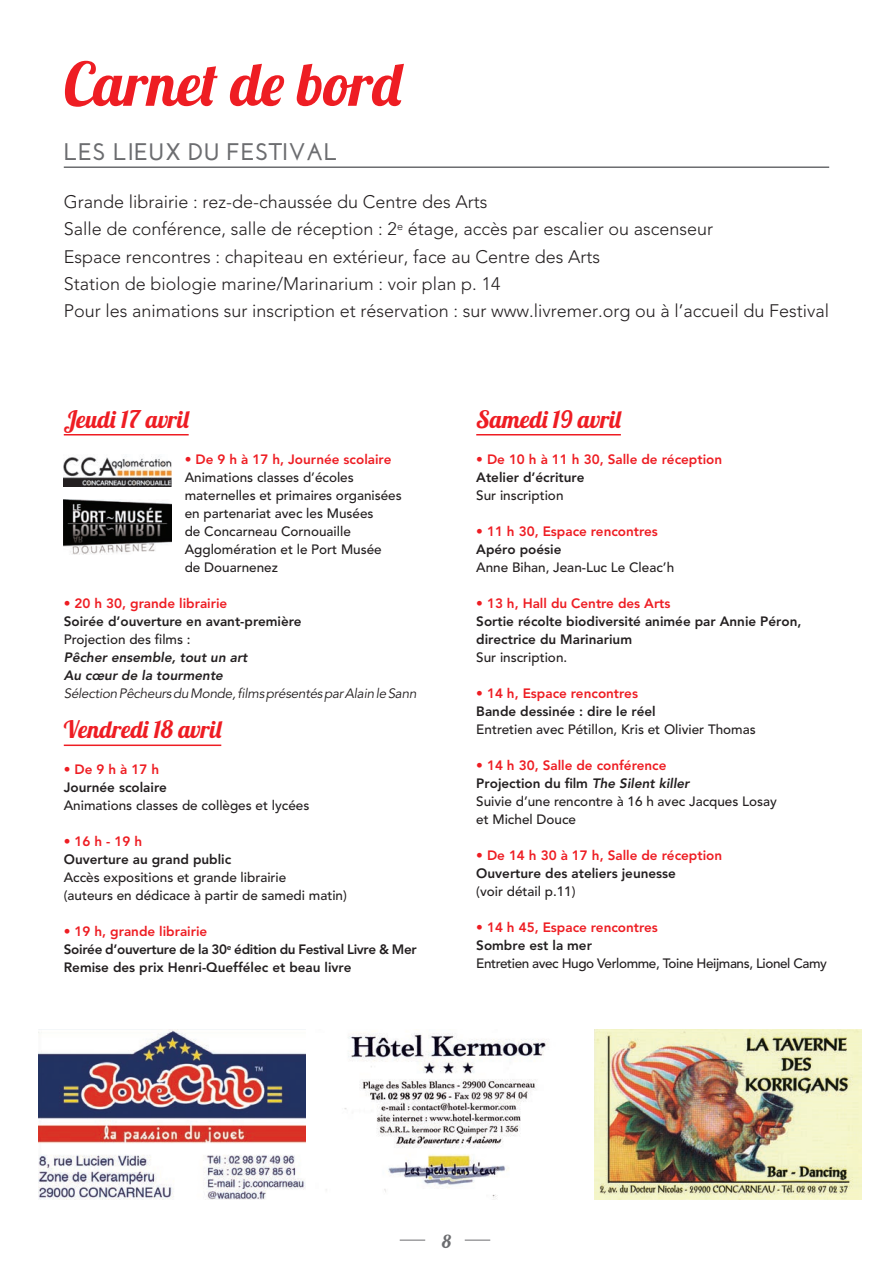
<style>
.page{position:relative;width:893px;height:1263px;background:#fff}
.page>*{position:absolute;margin:0;border:0;box-sizing:border-box;transform-origin:0 0}
.t1{font:60px "Lobster 1.4";color:#ee1d23}
.t2{font:24px "Lobster 1.4";color:#ee1d23}
.t3{font:700 24px "Josefin Sans";color:#6c6d70}
.t4{font:300 18px/27px "Avenir";color:#231f20}
.t5{font:18px "Lobster 1.4";color:#6c6d70}
.t6{font:13.5px/18px "Avenir Mediu 1";color:#231f20}
.t7{font:13.5px/18px "Avenir Heav 1";color:#231f20}
.t8{font:800 13.5px "Avenir";color:#ee1d23}
.t9{font:13.5px/18px "Avenir Heav 1";letter-spacing:-.025em;color:#231f20}
.t10{font:italic 13.5px "Avenir";letter-spacing:-.02em;color:#231f20}
.t11{font:13.5px "Avenir Mediu 1";letter-spacing:-.03em;color:#231f20}
.t12{font:italic 800 13.5px/18px "Avenir";color:#231f20}
.s1{font-family:"Avenir";font-weight:800;font-style:italic}
</style>
<div class="page">
<hr style="left:64px;top:434px;width:125px;height:1px;background:#ee1d23">
<hr style="left:64px;top:744px;width:157px;height:2px;background:#ee1d23">
<hr style="left:476px;top:434px;width:145px;height:1px;background:#ee1d23">
<hr style="left:64px;top:166px;width:765px;height:2px;background:#6c6d70">
<img style="left:38px;top:1029px;width:268px;height:170px">
<img style="left:326px;top:1033px;width:222px;height:165px">
<img style="left:594px;top:1029px;width:268px;height:170px">
<svg style="left:400px;top:1240px;width:25px;height:1px"></svg>
<svg style="left:465px;top:1240px;width:25px;height:1px"></svg>
<svg style="left:64px;top:486px;width:108px;height:1px"></svg>
<img style="left:64px;top:456px;width:108px;height:30px">
<img style="left:64px;top:499px;width:108px;height:55px">
<h1 class="t1" style="left:64px;top:46px;width:342px">Carnet de bord</h1>
<h2 class="t3" style="left:64px;top:138px;width:276px">LES LIEUX DU FESTIVAL</h2>
<p class="t4" style="left:64px;top:189px;width:767px">Grande librairie : rez-de-chaussée du Centre des Arts<br>Salle de conférence, salle de réception : 2<sup>e</sup> étage, accès par escalier ou ascenseur<br>Espace rencontres : chapiteau en extérieur, face au Centre des Arts<br>Station de biologie marine/Marinarium : voir plan p. 14<br>Pour les animations sur inscription et réservation : sur www.livremer.org ou à l’accueil du Festival</p>
<h2 class="t2" style="left:64px;top:404px;width:128px">Jeudi 17 avril</h2>
<p class="t8" style="left:185px;top:451px;width:208px">• De 9 h à 17 h, Journée scolaire</p>
<p class="t6" style="left:185px;top:468px;width:219px">Animations classes d’écoles maternelles et primaires organisées en partenariat avec les Musées<br>de Concarneau Cornouaille<br>Agglomération et le Port Musée<br>de Douarnenez</p>
<p class="t8" style="left:64px;top:595px;width:165px">• 20 h 30, grande librairie</p>
<p class="t7" style="left:64px;top:612px;width:239px">Soirée d’ouverture en avant-première</p>
<p class="t6" style="left:64px;top:630px;width:128px">Projection des films :</p>
<p class="t12" style="left:64px;top:648px;width:185px">Pêcher ensemble, tout un art<br>Au cœur de la tourmente</p>
<p class="t10" style="left:64px;top:685px;width:354px">Sélection Pêcheurs du Monde, films présentés par Alain le Sann</p>
<h2 class="t2" style="left:64px;top:714px;width:160px">Vendredi 18 avril</h2>
<p class="t8" style="left:64px;top:761px;width:97px">• De 9 h à 17 h</p>
<p class="t7" style="left:64px;top:778px;width:105px">Journée scolaire</p>
<p class="t6" style="left:64px;top:797px;width:247px">Animations classes de collèges et lycées</p>
<p class="t8" style="left:64px;top:833px;width:80px">• 16 h - 19 h</p>
<p class="t7" style="left:64px;top:850px;width:169px">Ouverture au grand public</p>
<p class="t6" style="left:64px;top:869px;width:285px">Accès expositions et grande librairie<br>(auteurs en dédicace à partir de samedi matin)</p>
<p class="t8" style="left:64px;top:923px;width:145px">• 19 h, grande librairie</p>
<p class="t9" style="left:64px;top:940px;width:354px">Soirée d’ouverture de la 30<sup>e</sup> édition du Festival Livre &amp; Mer<br>Remise des prix Henri-Queffélec et beau livre</p>
<h2 class="t2" style="left:476px;top:404px;width:147px">Samedi 19 avril</h2>
<p class="t8" style="left:476px;top:451px;width:247px">• De 10 h à 11 h 30, Salle de réception</p>
<p class="t7" style="left:476px;top:468px;width:110px">Atelier d’écriture</p>
<p class="t6" style="left:476px;top:486px;width:89px">Sur inscription</p>
<p class="t8" style="left:476px;top:523px;width:183px">• 11 h 30, Espace rencontres</p>
<p class="t7" style="left:476px;top:540px;width:87px">Apéro poésie</p>
<p class="t6" style="left:476px;top:558px;width:199px">Anne Bihan, Jean-Luc Le Cleac’h</p>
<p class="t8" style="left:476px;top:595px;width:196px">• 13 h, Hall du Centre des Arts</p>
<p class="t7" style="left:476px;top:612px;width:327px">Sortie récolte biodiversité animée par Annie Péron, directrice du Marinarium</p>
<p class="t6" style="left:476px;top:648px;width:93px">Sur inscription.</p>
<p class="t8" style="left:476px;top:685px;width:163px">• 14 h, Espace rencontres</p>
<p class="t7" style="left:476px;top:702px;width:181px">Bande dessinée : dire le réel</p>
<p class="t6" style="left:476px;top:720px;width:281px">Entretien avec Pétillon, Kris et Olivier Thomas</p>
<p class="t8" style="left:476px;top:757px;width:192px">• 14 h 30, Salle de conférence</p>
<p class="t7" style="left:476px;top:774px;width:215px">Projection du film <span class="s1">The Silent killer</span></p>
<p class="t6" style="left:476px;top:792px;width:302px">Suivie d’une rencontre à 16 h avec Jacques Losay et Michel Douce</p>
<p class="t8" style="left:476px;top:847px;width:247px">• De 14 h 30 à 17 h, Salle de réception</p>
<p class="t7" style="left:476px;top:864px;width:201px">Ouverture des ateliers jeunesse</p>
<p class="t6" style="left:476px;top:882px;width:101px">(voir détail p.11)</p>
<p class="t8" style="left:476px;top:919px;width:183px">• 14 h 45, Espace rencontres</p>
<p class="t7" style="left:476px;top:936px;width:117px">Sombre est la mer</p>
<p class="t11" style="left:476px;top:955px;width:352px">Entretien avec Hugo Verlomme, Toine Heijmans, Lionel Camy</p>
<h3 class="t5" style="left:442px;top:1230px;width:10px">8</h3>
</div>
